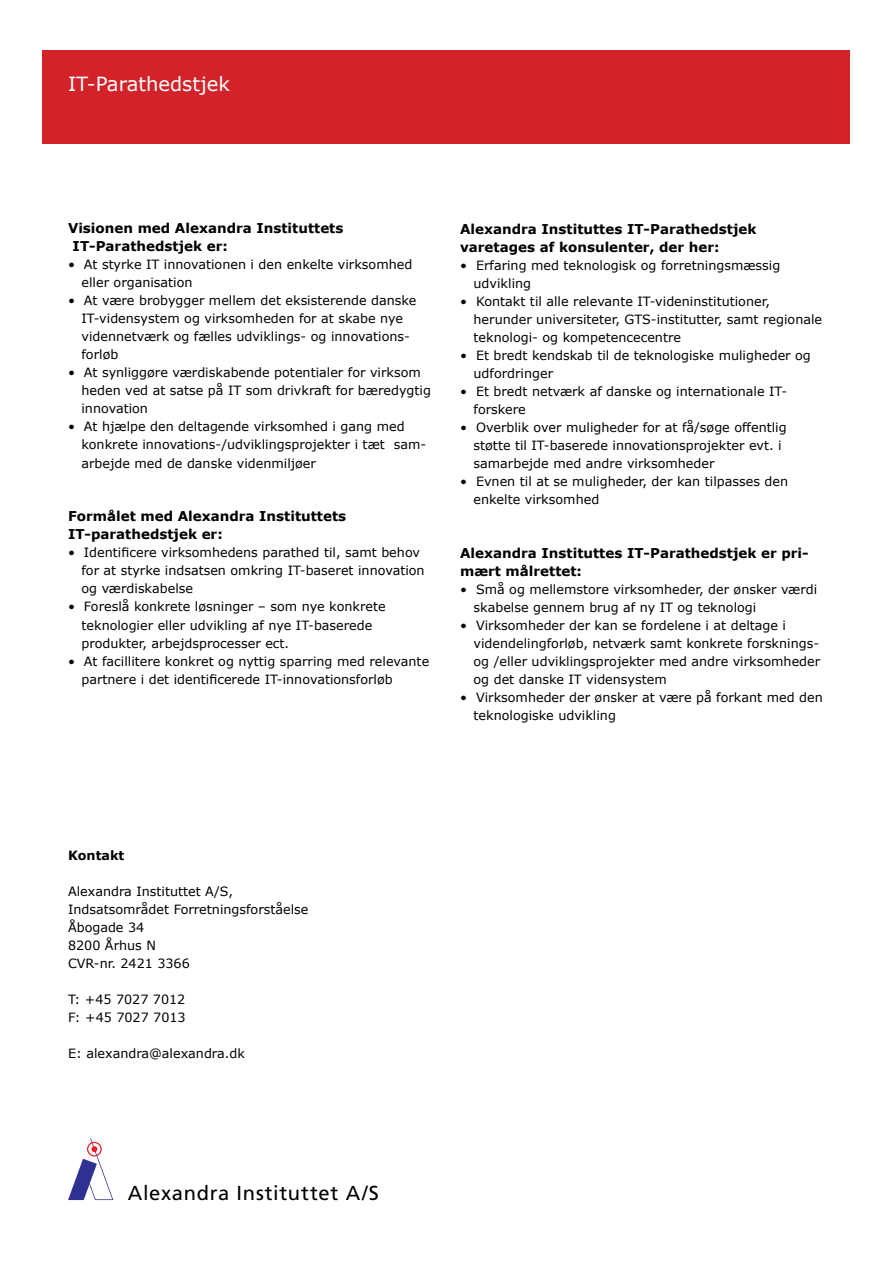
<style>
.page{position:relative;width:893px;height:1263px;background:#fff}
.page>*{position:absolute;margin:0;border:0;box-sizing:border-box;transform-origin:0 0}
.t1{font:20.1px "Frutiger";letter-spacing:.035em;color:#000}
.t2{font:19.5px "Verdana";color:#fff}
.t3{font:700 13.5px/18px "Verdana";color:#000}
.t4{font:12.75px/18px "Verdana";color:#000}
.t5{font:700 12.75px "Verdana";color:#000}
</style>
<div class="page">
<div style="left:43px;top:51px;width:807px;height:93px;background:#d2232a"></div>
<svg style="left:68px;top:1138px;width:45px;height:62px"></svg>
<h2 class="t2" style="left:68px;top:72px;width:163px">IT-Parathedstjek</h2>
<p class="t3" style="left:73px;top:219px;width:272px;text-indent:-5px">Visionen med Alexandra Instituttets<br>IT-Parathedstjek er:</p>
<p class="t4" style="left:81px;top:255px;width:332px;text-indent:-13px">• At styrke IT innovationen i den enkelte virksomhed eller organisation</p>
<p class="t4" style="left:81px;top:291px;width:336px;text-indent:-13px">• At være brobygger mellem det eksisterende danske IT-vidensystem og virksomheden for at skabe nye vidennetværk og fælles udviklings- og innovations&shy;forløb</p>
<p class="t4" style="left:81px;top:363px;width:351px;text-indent:-13px">• At synliggøre værdiskabende potentialer for virksom heden ved at satse på IT som drivkraft for bæredygtig innovation</p>
<p class="t4" style="left:81px;top:417px;width:346px;text-indent:-13px">• At hjælpe den deltagende virksomhed i gang med konkrete innovations-/udviklingsprojekter i tæt sam&shy;arbejde med de danske videnmiljøer</p>
<p class="t3" style="left:68px;top:507px;width:280px">Formålet med Alexandra Instituttets<br>IT-parathedstjek er:</p>
<p class="t4" style="left:81px;top:543px;width:345px;text-indent:-13px">• Identificere virksomhedens parathed til, samt behov for at styrke indsatsen omkring IT-baseret innovation og værdiskabelse</p>
<p class="t4" style="left:81px;top:597px;width:306px;text-indent:-13px">• Foreslå konkrete løsninger – som nye konkrete teknologier eller udvikling af nye IT-baserede produkter, arbejdsprocesser ect.</p>
<p class="t4" style="left:81px;top:651px;width:349px;text-indent:-13px">• At facillitere konkret og nyttig sparring med relevante partnere i det identificerede IT-innovationsforløb</p>
<p class="t3" style="left:460px;top:220px;width:298px">Alexandra Instituttes IT-Parathedstjek varetages af konsulenter, der her:</p>
<p class="t4" style="left:474px;top:256px;width:308px;text-indent:-13px">• Erfaring med teknologisk og forretningsmæssig udvikling</p>
<p class="t4" style="left:474px;top:292px;width:350px;text-indent:-13px">• Kontakt til alle relevante IT-videninstitutioner, herunder universiteter, GTS-institutter, samt regionale teknologi- og kompetencecentre</p>
<p class="t4" style="left:474px;top:346px;width:339px;text-indent:-13px">• Et bredt kendskab til de teknologiske muligheder og udfordringer</p>
<p class="t4" style="left:474px;top:382px;width:315px;text-indent:-13px">• Et bredt netværk af danske og internationale IT&shy;forskere</p>
<p class="t4" style="left:474px;top:418px;width:315px;text-indent:-13px">• Overblik over muligheder for at få/søge offentlig støtte til IT-baserede innovationsprojekter evt. i samarbejde med andre virksomheder</p>
<p class="t4" style="left:474px;top:472px;width:316px;text-indent:-13px">• Evnen til at se muligheder, der kan tilpasses den enkelte virksomhed</p>
<p class="t3" style="left:460px;top:544px;width:350px">Alexandra Instituttes IT-Parathedstjek er pri&shy;mært målrettet:</p>
<p class="t4" style="left:474px;top:580px;width:345px;text-indent:-13px">• Små og mellemstore virksomheder, der ønsker værdi skabelse gennem brug af ny IT og teknologi</p>
<p class="t4" style="left:474px;top:616px;width:348px;text-indent:-13px">• Virksomheder der kan se fordelene i at deltage i videndelingforløb, netværk samt konkrete forsknings&shy;og /eller udviklingsprojekter med andre virksomheder og det danske IT vidensystem</p>
<p class="t4" style="left:474px;top:688px;width:351px;text-indent:-13px">• Virksomheder der ønsker at være på forkant med den teknologiske udvikling</p>
<p class="t5" style="left:68px;top:847px;width:58px">Kontakt</p>
<p class="t4" style="left:68px;top:882px;width:242px">Alexandra Instituttet A/S,<br>Indsatsområdet Forretningsforståelse<br>Åbogade 34<br>8200 Århus N<br>CVR-nr. 2421 3366</p>
<p class="t4" style="left:68px;top:990px;width:119px">T: +45 7027 7012<br>F: +45 7027 7013</p>
<p class="t4" style="left:68px;top:1044px;width:178px">E: alexandra@alexandra.dk</p>
<h1 class="t1" style="left:128px;top:1181px;width:253px">Alexandra Instituttet A/S</h1>
</div>
